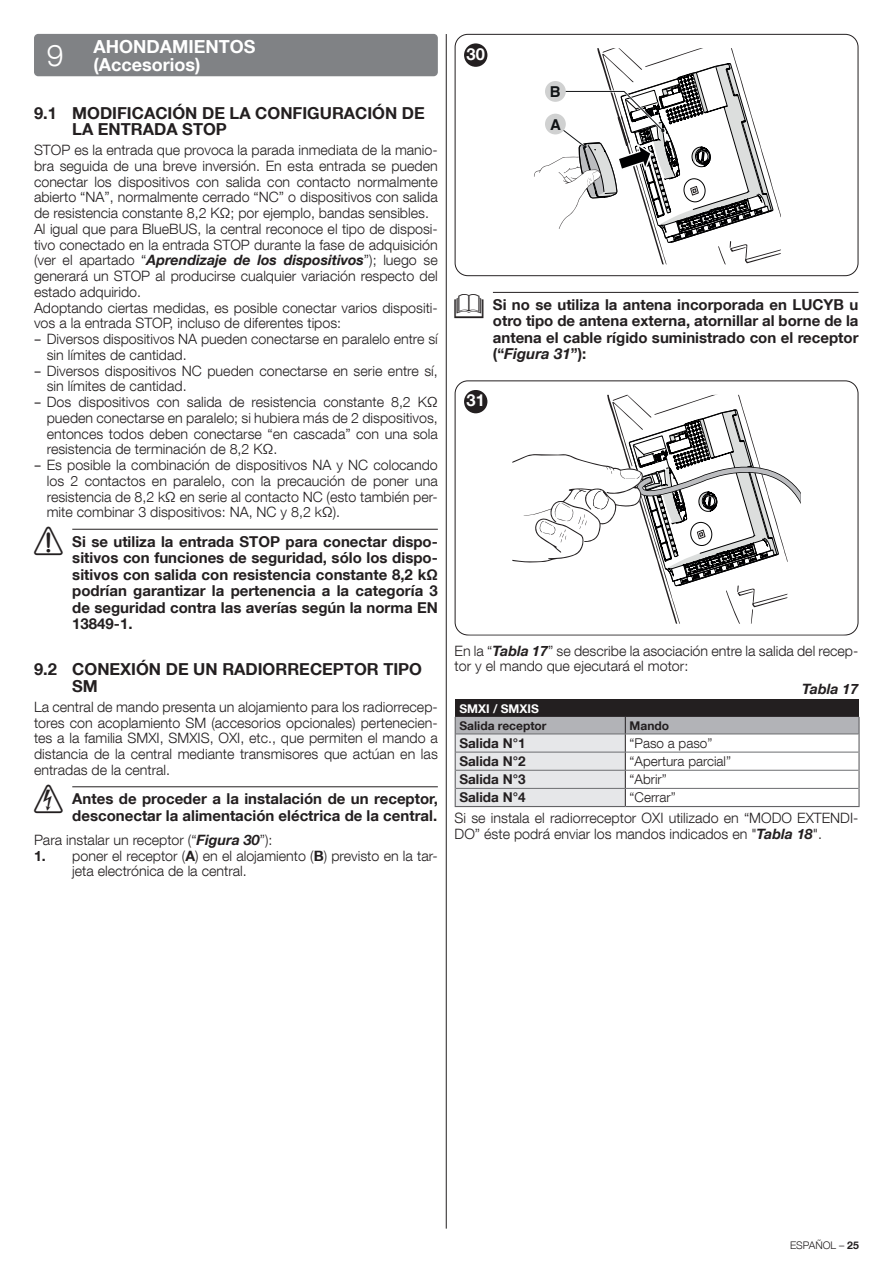
<style>
.page{position:relative;width:893px;height:1263px;background:#fff}
.page>*{position:absolute;margin:0;border:0;box-sizing:border-box;transform-origin:0 0}
.t1{font:700 18px/18px "Helvetica Neue LT Com";color:#fff}
.t2{font:700 16.5px/16.5px "Helvetica Neue LT Com";color:#231f20}
.t3{font:700 16.5px "Helvetica Neue LT Com";color:#fff}
.t4{font:700 15px/16.5px "Helvetica Neue LT Com";color:#231f20;text-align:justify}
.t5{font:700 15px/32.7px "Helvetica";color:#111416}
.t6{font:300 14.25px/15.8px "Helvetica Neue LT Com";color:#231f20}
.t7{font:italic 700 14.25px "Helvetica Neue LT Com";color:#231f20}
.t8{font:300 13.5px "Helvetica Neue LT Com";color:#231f20}
.t9{font:700 13.5px "Helvetica Neue LT Com";color:#231f20}
.t10{font:700 12px "Helvetica Neue LT Com";color:#231f20}
.t11{font:700 12px "Helvetica Neue LT Com";color:#fff}
.t12{font:300 10.5px "Helvetica Neue LT Com";color:#231f20}
.s1{font-weight:700;font-style:italic}
.s2{font-family:"Open Sans";font-weight:400}
.s3{font-family:"NICE Simboli";font-weight:400;font-size:28.5px}
.s4{font-weight:700}
.s5{font-style:italic}
</style>
<div class="page">
<hr style="left:72px;top:529px;width:366px;height:1px;background:#231f20">
<hr style="left:72px;top:786px;width:366px;height:1px;background:#231f20">
<div style="left:34px;top:34px;width:404px;height:42px;background:#808285;border-radius:4px"></div>
<hr style="left:446px;top:34px;width:1px;height:1194px;background:#231f20">
<hr style="left:493px;top:292px;width:365px;height:1px;background:#231f20">
<div style="left:455px;top:34px;width:403px;height:242px;border:1px solid #231f20;border-radius:13px"></div>
<svg style="left:534px;top:50px;width:247px;height:213px"></svg>
<div style="left:458px;top:38px;width:398px;height:237px;border:11px solid #fff;border-radius:7px"></div>
<div style="left:464px;top:44px;width:23px;height:23px;background:#231f20;border-radius:50%"></div>
<div style="left:455px;top:380px;width:403px;height:255px;border:1px solid #231f20;border-radius:13px"></div>
<svg style="left:512px;top:396px;width:289px;height:226px"></svg>
<div style="left:458px;top:384px;width:398px;height:250px;border:11px solid #fff;border-radius:7px"></div>
<div style="left:464px;top:390px;width:23px;height:23px;background:#231f20;border-radius:50%"></div>
<div style="left:455px;top:700px;width:404px;height:17px;background:#231f20"></div>
<hr style="left:455px;top:806px;width:170px;height:1px;background:#636366">
<hr style="left:625px;top:806px;width:235px;height:1px;background:#636366">
<svg style="left:455px;top:717px;width:405px;height:89px"></svg>
<hr style="left:456px;top:734px;width:169px;height:1px;background:#6c6d70">
<hr style="left:625px;top:734px;width:233px;height:1px;background:#6c6d70">
<hr style="left:456px;top:752px;width:169px;height:1px;background:#6c6d70">
<hr style="left:625px;top:752px;width:233px;height:1px;background:#6c6d70">
<hr style="left:456px;top:770px;width:169px;height:1px;background:#6c6d70">
<hr style="left:625px;top:770px;width:233px;height:1px;background:#6c6d70">
<hr style="left:456px;top:788px;width:169px;height:1px;background:#6c6d70">
<hr style="left:625px;top:788px;width:233px;height:1px;background:#6c6d70">
<p class="t1" style="left:47px;top:37px;width:210px;text-indent:47px">AHONDAMIENTOS<br><sup>9</sup> (Accesorios)</p>
<p class="t2" style="left:72px;top:104px;width:354px;text-indent:-38px">9.1 MODIFICACIÓN DE LA CONFIGURACIÓN DE<br>LA ENTRADA STOP</p>
<p class="t6" style="left:34px;top:142px;width:405px">STOP es la entrada que provoca la parada inmediata de la manio&shy;bra seguida de una breve inversión. En esta entrada se pueden conectar los dispositivos con salida con contacto normalmente abierto “NA”, normalmente cerrado “NC” o dispositivos con salida de resistencia constante 8,2 KΩ; por ejemplo, bandas sensibles.<br>Al igual que para BlueBUS, la central reconoce el tipo de disposi&shy;tivo conectado en la entrada STOP durante la fase de adquisición (ver el apartado “<span class="s1">Aprendizaje de los dispositivos</span>”); luego se generará un STOP al producirse cualquier variación respecto del estado adquirido.<br>Adoptando ciertas medidas, es posible conectar varios dispositi&shy;vos a la entrada STOP, incluso de diferentes tipos:</p>
<p class="t6" style="left:47px;top:331px;width:393px;text-indent:-13px"><span class="s2">–</span> Diversos dispositivos NA pueden conectarse en paralelo entre sí sin límites de cantidad.</p>
<p class="t6" style="left:47px;top:362px;width:393px;text-indent:-13px"><span class="s2">–</span> Diversos dispositivos NC pueden conectarse en serie entre sí, sin límites de cantidad.</p>
<p class="t6" style="left:47px;top:394px;width:393px;text-align:justify;text-indent:-13px"><span class="s2">–</span> Dos dispositivos con salida de resistencia constante 8,2 KΩ pueden conectarse en paralelo; si hubiera más de 2 dispositivos, entonces todos deben conectarse “en cascada” con una sola resistencia de terminación de 8,2 KΩ.</p>
<p class="t6" style="left:47px;top:457px;width:393px;text-align:justify;text-indent:-13px"><span class="s2">–</span> Es posible la combinación de dispositivos NA y NC colocando los 2 contactos en paralelo, con la precaución de poner una resistencia de 8,2 kΩ en serie al contacto NC (esto también per&shy;mite combinar 3 dispositivos: NA, NC y 8,2 kΩ).</p>
<p class="t4" style="left:72px;top:533px;width:367px;text-indent:-38px"><span class="s3">a</span> Si se utiliza la entrada STOP para conectar dispo&shy;sitivos con funciones de seguridad, sólo los dispo&shy;sitivos con salida con resistencia constante 8,2 kΩ podrían garantizar la pertenencia a la categoría 3 de seguridad contra las averías según la norma EN 13849-1.</p>
<p class="t2" style="left:72px;top:661px;width:351px;text-indent:-38px">9.2 CONEXIÓN DE UN RADIORRECEPTOR TIPO<br>SM</p>
<p class="t6" style="left:34px;top:699px;width:405px;text-align:justify">La central de mando presenta un alojamiento para los radiorrecep&shy;tores con acoplamiento SM (accesorios opcionales) pertenecien&shy;tes a la familia SMXI, SMXIS, OXI, etc., que permiten el mando a distancia de la central mediante transmisores que actúan en las entradas de la central.</p>
<p class="t4" style="left:34px;top:790px;width:405px;text-align:right"><span class="s3">f</span> Antes de proceder a la instalación de un receptor, desconectar la alimentación eléctrica de la central.</p>
<p class="t6" style="left:34px;top:832px;width:240px">Para instalar un receptor (“<span class="s1">Figura 30</span>”):</p>
<p class="t6" style="left:72px;top:847px;width:367px;text-indent:-38px"><span class="s4">1.</span> poner el receptor (<span class="s4">A</span>) en el alojamiento (<span class="s4">B</span>) previsto en la tar&shy;jeta electrónica de la central.</p>
<p class="t3" style="left:467px;top:44px;width:20px">30</p>
<p class="t5" style="left:550px;top:76px;width:13px">B<br>A</p>
<p class="t4" style="left:493px;top:296px;width:367px;text-indent:-38px"><span class="s3">l</span> Si no se utiliza la antena incorporada en LUCYB u otro tipo de antena externa, atornillar al borne de la antena el cable rígido suministrado con el receptor (“<span class="s5">Figura 31</span>”):</p>
<p class="t3" style="left:467px;top:390px;width:20px">31</p>
<p class="t6" style="left:455px;top:642px;width:405px">En la “<span class="s1">Tabla 17</span>” se describe la asociación entre la salida del recep&shy;tor y el mando que ejecutará el motor:</p>
<p class="t7" style="left:802px;top:680px;width:58px">Tabla 17</p>
<p class="t11" style="left:459px;top:701px;width:81px">SMXI / SMXIS</p>
<p class="t10" style="left:459px;top:718px;width:89px">Salida receptor</p>
<p class="t10" style="left:630px;top:718px;width:41px">Mando</p>
<p class="t9" style="left:459px;top:734px;width:68px">Salida N°1</p>
<p class="t8" style="left:630px;top:735px;width:84px">“Paso a paso”</p>
<p class="t9" style="left:459px;top:753px;width:68px">Salida N°2</p>
<p class="t8" style="left:630px;top:753px;width:103px">“Apertura parcial”</p>
<p class="t9" style="left:459px;top:771px;width:68px">Salida N°3</p>
<p class="t8" style="left:630px;top:771px;width:39px">“Abrir”</p>
<p class="t9" style="left:459px;top:789px;width:68px">Salida N°4</p>
<p class="t8" style="left:630px;top:789px;width:48px">“Cerrar”</p>
<p class="t6" style="left:455px;top:810px;width:405px">Si se instala el radiorreceptor OXI utilizado en “MODO EXTENDI-<br>DO” éste podrá enviar los mandos indicados en "<span class="s1">Tabla 18</span>".</p>
<p class="t12" style="left:790px;top:1239px;width:70px">ESPAÑOL – <span class="s4">25</span></p>
</div>
